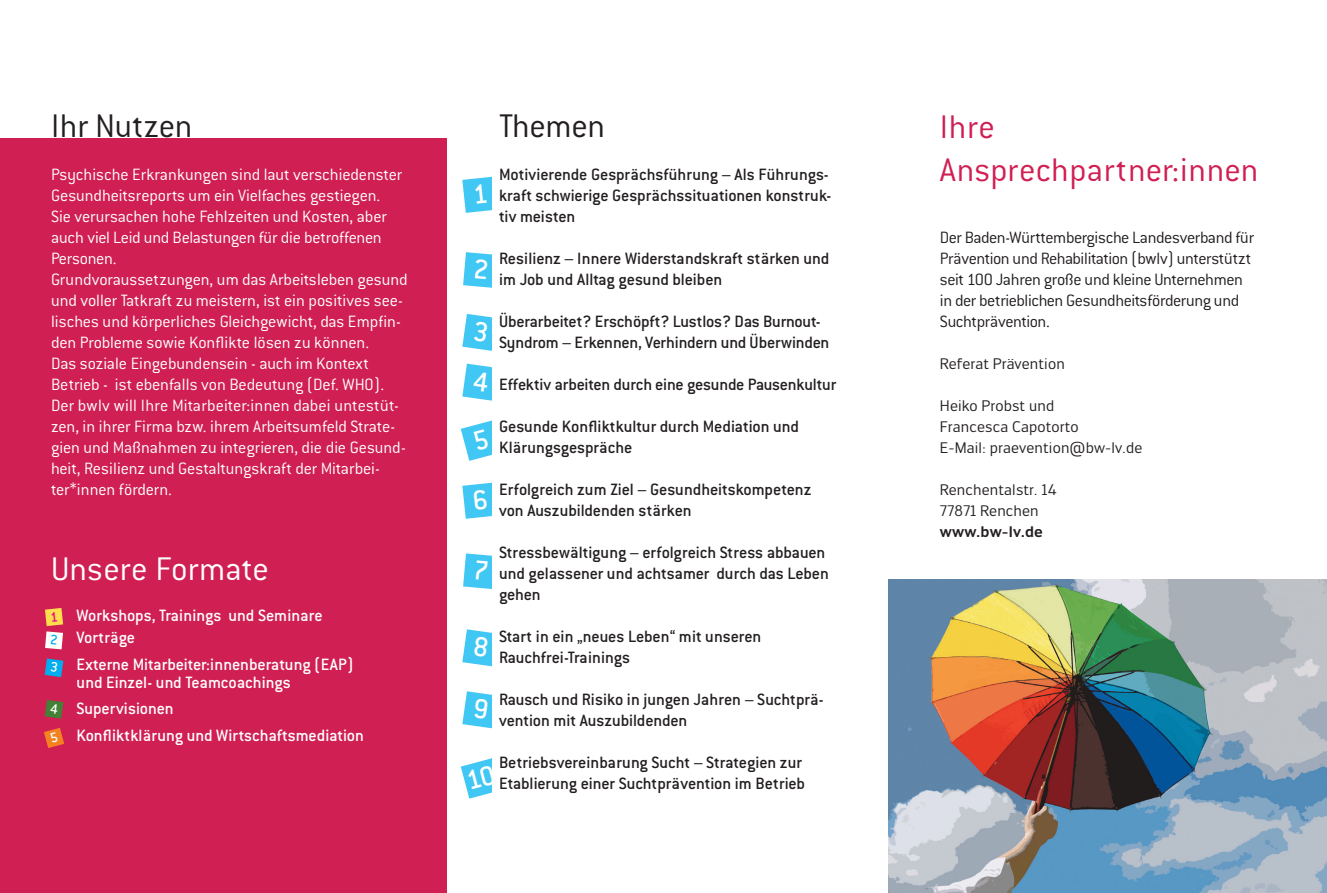
<style>
.page{position:relative;width:1327px;height:893px;background:#fff}
.page>*{position:absolute;margin:0;border:0;box-sizing:border-box;transform-origin:0 0}
.t1{font:300 36px/43.2px "Conduit ITC";letter-spacing:.02em;color:#d01f53}
.t2{font:300 36px "Conduit ITC";letter-spacing:.005em;color:#fff}
.t3{font:300 36px "Conduit ITC";letter-spacing:.01em;color:#231f20}
.t4{font:300 36px "Conduit ITC";letter-spacing:-.01em;color:#231f20}
.t5{font:500 18px/21px "Conduit ITC";letter-spacing:-.005em;color:#231f20}
.t6{font:300 18px/21px "Conduit ITC";letter-spacing:-.005em;color:#fff}
.t7{font:300 18px/21px "Conduit ITC";letter-spacing:-.025em;color:#231f20}
.t8{font:500 18px/22.2px "Conduit ITC";color:#fff}
.t9{font:15px/21px "Engel New Sans STD";letter-spacing:.01em;color:#231f20}
.t10{font:700 15px "Engel New Sans STD";letter-spacing:.01em;color:#231f20}
</style>
<div class="page">
<div style="left:0;top:138px;width:446px;height:755px;background:#d01f53"></div>
<img style="left:889px;top:579px;width:438px;height:314px">
<svg style="left:462px;top:176px;width:30px;height:37px"></svg>
<svg style="left:462px;top:482px;width:30px;height:37px"></svg>
<svg style="left:462px;top:314px;width:30px;height:37px"></svg>
<svg style="left:462px;top:629px;width:30px;height:38px"></svg>
<svg style="left:462px;top:364px;width:30px;height:37px"></svg>
<svg style="left:462px;top:691px;width:30px;height:38px"></svg>
<svg style="left:461px;top:420px;width:31px;height:41px"></svg>
<svg style="left:461px;top:758px;width:31px;height:41px"></svg>
<svg style="left:463px;top:252px;width:29px;height:36px"></svg>
<svg style="left:463px;top:553px;width:29px;height:36px"></svg>
<svg style="left:45px;top:658px;width:18px;height:19px"></svg>
<svg style="left:45px;top:700px;width:18px;height:19px"></svg>
<svg style="left:44px;top:728px;width:20px;height:20px"></svg>
<svg style="left:45px;top:608px;width:18px;height:41px"></svg>
<h1 class="t3" style="left:51px;top:106px;width:143px">Ihr Nutzen</h1>
<h1 class="t4" style="left:499px;top:106px;width:108px">Themen</h1>
<h1 class="t1" style="left:940px;top:105px;width:320px">Ihre<br>Ansprechpartner:innen</h1>
<p class="t5" style="left:499px;top:164px;width:334px">Motivierende Gesprächsführung – Als Führungs&shy;kraft schwierige Gesprächssituationen konstruk&shy;tiv meisten</p>
<p class="t5" style="left:499px;top:248px;width:332px">Resilienz – Innere Widerstandskraft stärken und im Job und Alltag gesund bleiben</p>
<p class="t5" style="left:499px;top:311px;width:332px">Überarbeitet? Erschöpft? Lustlos? Das Burnout-<br>Syndrom – Erkennen, Verhindern und Überwinden</p>
<p class="t5" style="left:499px;top:374px;width:339px">Effektiv arbeiten durch eine gesunde Pausenkultur</p>
<p class="t5" style="left:499px;top:416px;width:302px">Gesunde Konfliktkultur durch Mediation und<br>Klärungsgespräche</p>
<p class="t5" style="left:499px;top:479px;width:314px">Erfolgreich zum Ziel – Gesundheitskompetenz von Auszubildenden stärken</p>
<p class="t5" style="left:499px;top:542px;width:331px">Stressbewältigung – erfolgreich Stress abbauen und gelassener und achtsamer durch das Leben gehen</p>
<p class="t5" style="left:499px;top:626px;width:264px">Start in ein „neues Leben“ mit unseren<br>Rauchfrei-Trainings</p>
<p class="t5" style="left:499px;top:689px;width:326px">Rausch und Risiko in jungen Jahren – Suchtprä&shy;vention mit Auszubildenden</p>
<p class="t5" style="left:499px;top:752px;width:308px">Betriebsvereinbarung Sucht – Strategien zur<br>Etablierung einer Suchtprävention im Betrieb</p>
<p class="t6" style="left:51px;top:164px;width:358px">Psychische Erkrankungen sind laut verschiedenster Gesundheitsreports um ein Vielfaches gestiegen.<br>Sie verursachen hohe Fehlzeiten und Kosten, aber auch viel Leid und Belastungen für die betroffenen Personen.<br>Grundvoraussetzungen, um das Arbeitsleben gesund und voller Tatkraft zu meistern, ist ein positives see&shy;lisches und körperliches Gleichgewicht, das Empfin&shy;den Probleme sowie Konflikte lösen zu können.<br>Das soziale Eingebundensein - auch im Kontext Betrieb - ist ebenfalls von Bedeutung (Def. WHO).<br>Der bwlv will Ihre Mitarbeiter:innen dabei untestüt&shy;zen, in ihrer Firma bzw. ihrem Arbeitsumfeld Strate&shy;gien und Maßnahmen zu integrieren, die die Gesund&shy;heit, Resilienz und Gestaltungskraft der Mitarbei&shy;ter*innen fördern.</p>
<p class="t7" style="left:940px;top:227px;width:316px">Der Baden-Württembergische Landesverband für Prävention und Rehabilitation (bwlv) unterstützt seit 100 Jahren große und kleine Unternehmen in der betrieblichen Gesundheitsförderung und Suchtprävention.</p>
<p class="t9" style="left:940px;top:353px;width:126px">Referat Prävention</p>
<p class="t9" style="left:940px;top:395px;width:204px">Heiko Probst und<br>Francesca Capotorto<br>E-Mail: praevention@bw-lv.de</p>
<p class="t9" style="left:940px;top:479px;width:118px">Renchentalstr. 14<br>77871 Renchen</p>
<p class="t10" style="left:940px;top:522px;width:105px">www.bw-lv.de</p>
<h1 class="t2" style="left:51px;top:549px;width:220px">Unsere Formate</h1>
<p class="t8" style="left:77px;top:604px;width:248px">Workshops, Trainings und Seminare<br>Vorträge</p>
<p class="t8" style="left:77px;top:655px;width:278px;line-height:18px">Externe Mitarbeiter:innenberatung (EAP) und Einzel- und Teamcoachings</p>
<p class="t8" style="left:77px;top:695px;width:289px;line-height:26.5px">Supervisionen<br>Konfliktklärung und Wirtschaftsmediation</p>
</div>
